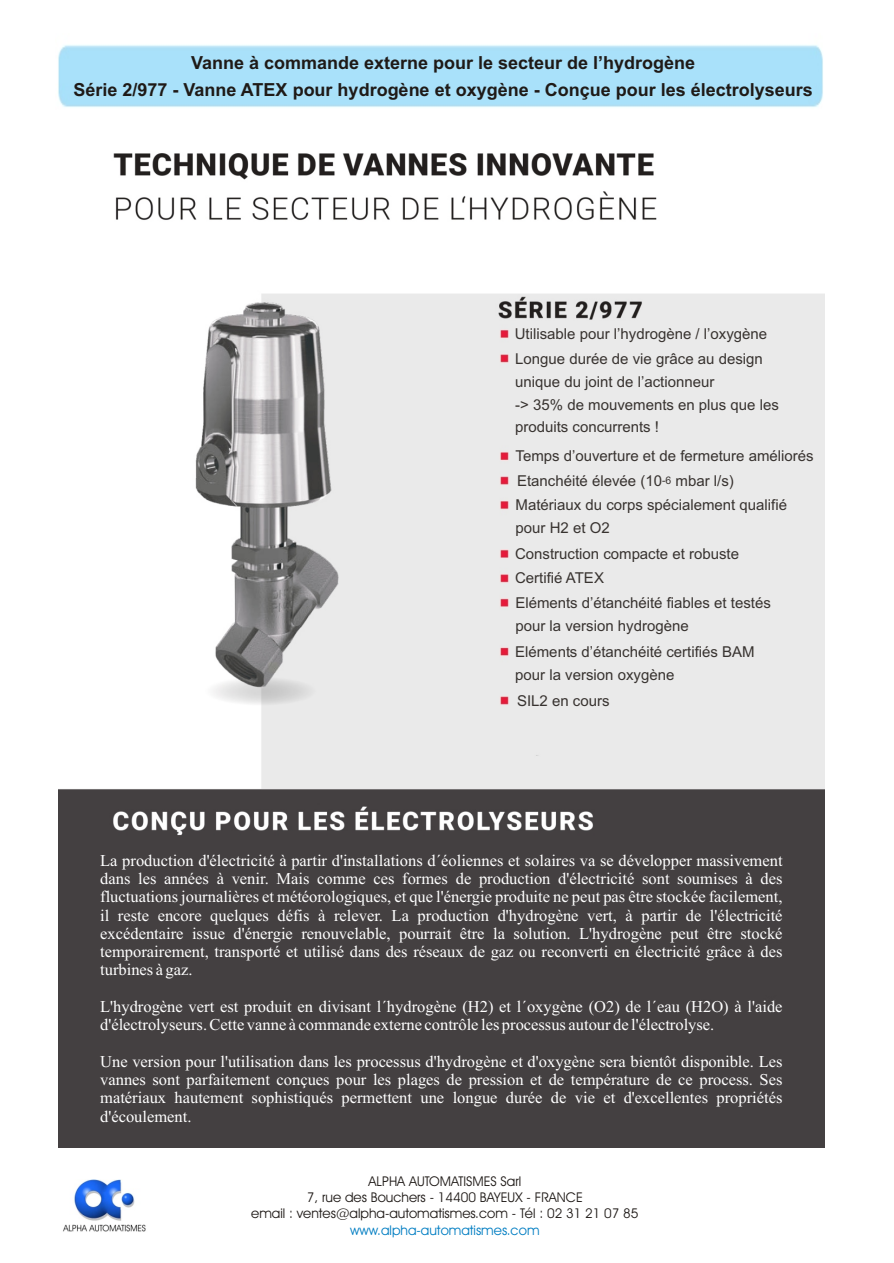
<style>
.page{position:relative;width:894px;height:1263px;background:#fff}
.page>*{position:absolute;margin:0;border:0;box-sizing:border-box;transform-origin:0 0}
.t1{font:700 18px/27.3px "Arial";color:#1f1a17;text-align:center}
.t2{font:16.5px/18.3px "Times New Roman";color:#fff;text-align:justify}
.t3{font:15px/22.8px "Arial";color:#383330}
.t4{font:13.5px/16.2px "Avant Garde Bk BT";color:#1f1a17;text-align:center}
.t5{font:13.5px "Avant Garde Bk BT";color:#007dc2}
.s1{font-size:10.5px}
</style>
<div class="page">
<img style="left:63px;top:1180px;width:83px;height:52px">
<img style="left:59px;top:153px;width:765px;height:995px">
<p class="t1" style="left:74px;top:50px;width:741px">Vanne à commande externe pour le secteur de l’hydrogène<br>Série 2/977 - Vanne ATEX pour hydrogène et oxygène - Conçue pour les électrolyseurs</p>
<p class="t3" style="left:515px;top:322px;width:254px;line-height:25.3px">Utilisable pour l’hydrogène / l’oxygène<br>Longue durée de vie grâce au design</p>
<p class="t3" style="left:515px;top:372px;width:265px">unique du joint de l’actionneur<br>-&gt; 35% de mouvements en plus que les produits concurrents !</p>
<p class="t3" style="left:516px;top:445px;width:300px;line-height:24.3px">Temps d’ouverture et de fermeture améliorés<br>Etanchéité élevée (10<span class="s1">-6</span> mbar l/s)<br>Matériaux du corps spécialement qualifié</p>
<p class="t3" style="left:515px;top:516px;width:226px;line-height:26px">pour H2 et O2<br>Construction compacte et robuste</p>
<p class="t3" style="left:515px;top:593px;width:257px">Eléments d’étanchéité fiables et testés pour la version hydrogène</p>
<p class="t3" style="left:515px;top:568px;width:90px">Certifié ATEX</p>
<p class="t3" style="left:515px;top:642px;width:241px">Eléments d’étanchéité certifiés BAM pour la version oxygène</p>
<p class="t3" style="left:517px;top:690px;width:94px">SIL2 en cours</p>
<p class="t2" style="left:100px;top:853px;width:684px">La production d'électricité à partir d'installations d´éoliennes et solaires va se développer massivement dans les années à venir. Mais comme ces formes de production d'électricité sont soumises à des fluctuations journalières et météorologiques, et que l'énergie produite ne peut pas être stockée facilement, il reste encore quelques défis à relever. La production d'hydrogène vert, à partir de l'électricité excédentaire issue d'énergie renouvelable, pourrait être la solution. L'hydrogène peut être stocké temporairement, transporté et utilisé dans des réseaux de gaz ou reconverti en électricité grâce à des turbines à gaz.</p>
<p class="t2" style="left:100px;top:999px;width:684px">L'hydrogène vert est produit en divisant l´hydrogène (H2) et l´oxygène (O2) de l´eau (H2O) à l'aide d'électrolyseurs. Cette vanne à commande externe contrôle les processus autour de l'électrolyse.</p>
<p class="t2" style="left:100px;top:1054px;width:684px">Une version pour l'utilisation dans les processus d'hydrogène et d'oxygène sera bientôt disponible. Les vannes sont parfaitement conçues pour les plages de pression et de température de ce process. Ses matériaux hautement sophistiqués permettent une longue durée de vie et d'excellentes propriétés d'écoulement.</p>
<p class="t4" style="left:251px;top:1174px;width:389px">ALPHA AUTOMATISMES Sarl<br>7, rue des Bouchers - 14400 BAYEUX - FRANCE<br>email : ventes@alpha-automatismes.com - Tél : 02 31 21 07 85</p>
<p class="t5" style="left:350px;top:1224px;width:191px">www.alpha-automatismes.com</p>
</div>
